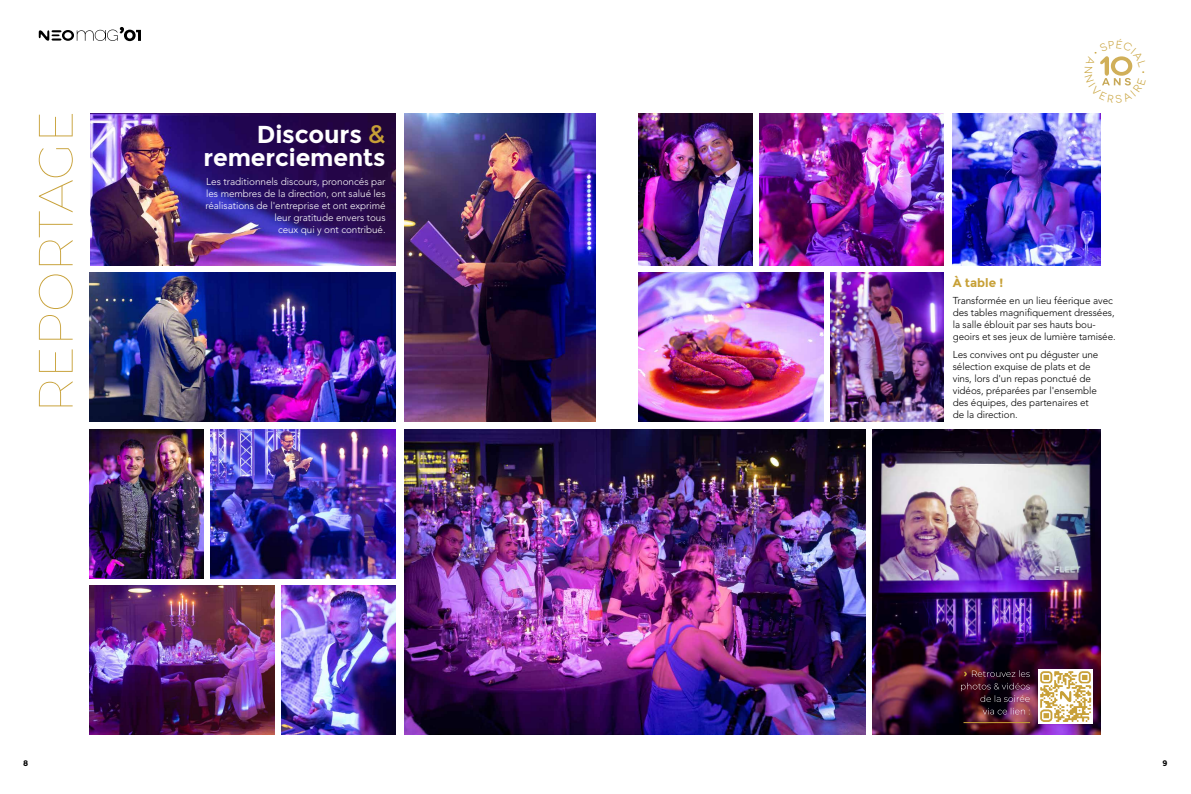
<style>
.page{position:relative;width:1191px;height:794px;background:#fff}
.page>*{position:absolute;margin:0;border:0;box-sizing:border-box;transform-origin:0 0}
.t1{font:700 24.5px "Montserrat";letter-spacing:-.005em;color:#fff}
.t2{font:700 24px "Montserrat";letter-spacing:-.005em;color:#fff}
.t3{font:700 12px "Montserrat";color:#c7a036}
.t4{font:300 10px/12px "Avenir LT Std";letter-spacing:-.005em;color:#000}
.t5{font:300 10px/12px "Avenir LT Std";letter-spacing:-.005em;color:#fff;text-align:right}
.t6{font:700 8px "Montserrat";color:#000}
.s1{font-weight:400;font-size:25px;color:#c7a036}
</style>
<div class="page">
<img style="left:639px;top:273px;width:184px;height:149px">
<img style="left:830px;top:273px;width:114px;height:149px">
<img style="left:759px;top:114px;width:185px;height:152px">
<img style="left:282px;top:585px;width:113px;height:149px">
<img style="left:90px;top:585px;width:184px;height:149px">
<img style="left:90px;top:429px;width:113px;height:149px">
<img style="left:404px;top:429px;width:461px;height:305px">
<img style="left:404px;top:114px;width:191px;height:308px">
<img style="left:210px;top:429px;width:186px;height:149px">
<img style="left:90px;top:273px;width:305px;height:149px">
<img style="left:91px;top:114px;width:305px;height:152px">
<img style="left:872px;top:429px;width:228px;height:305px">
<img style="left:639px;top:114px;width:113px;height:152px">
<img style="left:952px;top:114px;width:149px;height:152px">
<svg style="left:39px;top:27px;width:102px;height:14px"></svg>
<svg style="left:39px;top:114px;width:34px;height:292px"></svg>
<img style="left:1038px;top:670px;width:54px;height:53px">
<hr style="left:963px;top:722px;width:67px;height:1px;background:#c7a036">
<svg style="left:982px;top:708px;width:47px;height:6px"></svg>
<svg style="left:961px;top:683px;width:68px;height:19px"></svg>
<svg style="left:963px;top:670px;width:66px;height:7px"></svg>
<svg style="left:1060px;top:691px;width:11px;height:11px"></svg>
<svg style="left:1100px;top:56px;width:33px;height:30px"></svg>
<h1 class="t1" style="left:257px;top:120px;width:130px">Discours <span class="s1">&amp;</span></h1>
<h2 class="t2" style="left:203px;top:144px;width:184px">remerciements</h2>
<p class="t5" style="left:205px;top:176px;width:182px">Les traditionnels discours, prononcés par les membres de la direction, ont salué les réalisations de l'entreprise et ont exprimé leur gratitude envers tous<br>ceux qui y ont contribué.</p>
<p class="t3" style="left:952px;top:275px;width:52px">à table !</p>
<p class="t4" style="left:952px;top:295px;width:164px">Transformée en un lieu féerique avec des tables magnifiquement dressées, la salle éblouit par ses hauts bou&shy;geoirs et ses jeux de lumière tamisée.</p>
<p class="t4" style="left:952px;top:349px;width:147px">Les convives ont pu déguster une sélection exquise de plats et de vins, lors d'un repas ponctué de vidéos, préparées par l'ensemble des équipes, des partenaires et de la direction.</p>
<p class="t6" style="left:23px;top:758px;width:7px">8</p>
<p class="t6" style="left:1162px;top:758px;width:7px">9</p>
</div>
